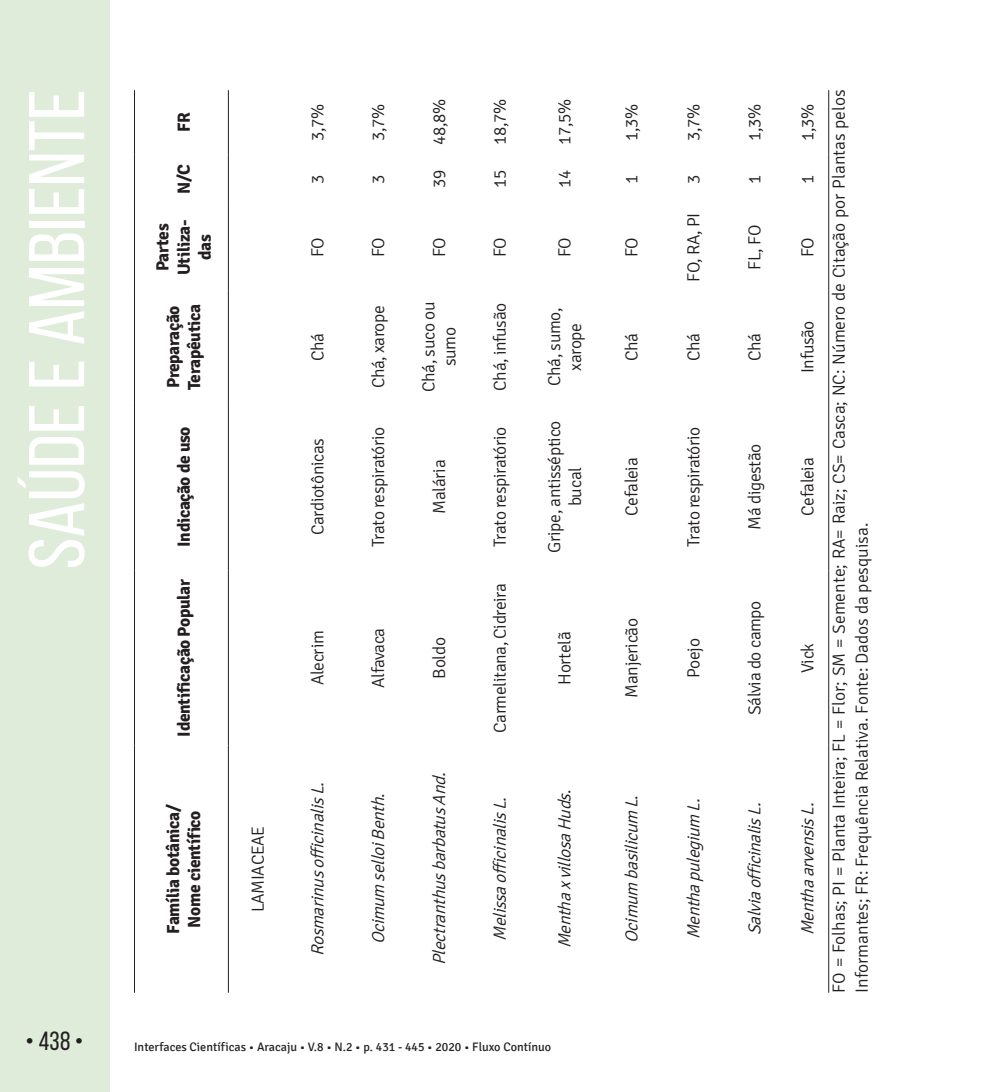
<style>
.page{position:relative;width:993px;height:1092px;background:#fff}
.page>*{position:absolute;margin:0;border:0;box-sizing:border-box;transform-origin:0 0}
.t1{font:78.75px "Bebas Neue";color:#fff;scale:1.09 1}
.t2{font:26.25px "Bebas Neue";color:#231f20}
.t3{font:300 17.5px/21px "Signika";letter-spacing:-.02em;color:#231f20;text-align:center}
.t4{font:italic 300 17.5px "Signika";color:#231f20}
.t5{font:300 17.5px/31.3px "Signika";color:#231f20}
.t6{font:700 17.5px/21px "Signika";letter-spacing:-.02em;color:#231f20;text-align:center}
.t7{font:12.25px "Signika";color:#231f20}
.s1{font-style:normal}
</style>
<div class="page">
<div style="left:0;top:0;width:109px;height:1091px;background:#deecd9"></div>
<hr style="left:828px;top:745px;width:1px;height:247px;background:#231f20">
<hr style="left:828px;top:570px;width:1px;height:175px;background:#231f20">
<hr style="left:828px;top:403px;width:1px;height:167px;background:#231f20">
<hr style="left:828px;top:291px;width:1px;height:112px;background:#231f20">
<hr style="left:828px;top:204px;width:1px;height:87px;background:#231f20">
<hr style="left:828px;top:154px;width:1px;height:50px;background:#231f20">
<hr style="left:828px;top:90px;width:1px;height:64px;background:#231f20">
<hr style="left:134px;top:745px;width:1px;height:247px;background:#231f20">
<hr style="left:134px;top:570px;width:1px;height:175px;background:#231f20">
<hr style="left:134px;top:403px;width:1px;height:167px;background:#231f20">
<hr style="left:134px;top:291px;width:1px;height:112px;background:#231f20">
<hr style="left:134px;top:204px;width:1px;height:87px;background:#231f20">
<hr style="left:134px;top:154px;width:1px;height:50px;background:#231f20">
<hr style="left:134px;top:90px;width:1px;height:64px;background:#231f20">
<hr style="left:228px;top:745px;width:1px;height:247px;background:#231f20">
<hr style="left:228px;top:570px;width:1px;height:175px;background:#231f20">
<hr style="left:228px;top:403px;width:1px;height:167px;background:#231f20">
<hr style="left:228px;top:291px;width:1px;height:112px;background:#231f20">
<hr style="left:228px;top:204px;width:1px;height:87px;background:#231f20">
<hr style="left:228px;top:154px;width:1px;height:50px;background:#231f20">
<hr style="left:228px;top:90px;width:1px;height:64px;background:#231f20">
<h1 class="t1" style="left:14px;top:569px;width:442px;rotate:-90deg">Saúde e Ambiente</h1>
<p class="t6" style="left:173px;top:132px;width:21px;rotate:-90deg">FR</p>
<p class="t6" style="left:173px;top:194px;width:31px;rotate:-90deg">N/C</p>
<p class="t6" style="left:152px;top:275px;width:57px;rotate:-90deg">Partes<br>Utiliza&shy;das</p>
<p class="t6" style="left:163px;top:389px;width:87px;text-align:left;rotate:-90deg">Preparação<br>Terapêutica</p>
<p class="t6" style="left:173px;top:546px;width:122px;rotate:-90deg">Indicação de uso</p>
<p class="t6" style="left:173px;top:736px;width:159px;rotate:-90deg">Identificação Popular</p>
<p class="t6" style="left:163px;top:933px;width:130px;rotate:-90deg">Família botânica/<br>Nome científico</p>
<p class="t3" style="left:248px;top:912px;width:88px;rotate:-90deg">LAMIACEAE</p>
<p class="t3" style="left:307px;top:141px;width:39px;rotate:-90deg">3,7%</p>
<p class="t3" style="left:307px;top:184px;width:11px;rotate:-90deg">3</p>
<p class="t3" style="left:307px;top:257px;width:22px;rotate:-90deg">FO</p>
<p class="t3" style="left:307px;top:361px;width:30px;rotate:-90deg">Chá</p>
<p class="t3" style="left:307px;top:535px;width:98px;rotate:-90deg">Cardiotônicas</p>
<p class="t3" style="left:307px;top:685px;width:56px;rotate:-90deg">Alecrim</p>
<p class="t4" style="left:308px;top:955px;width:180px;rotate:-90deg">RosmarinusofficinalisL.</p>
<p class="t3" style="left:368px;top:141px;width:39px;rotate:-90deg">3,7%</p>
<p class="t3" style="left:368px;top:184px;width:11px;rotate:-90deg">3</p>
<p class="t3" style="left:368px;top:257px;width:22px;rotate:-90deg">FO</p>
<p class="t3" style="left:368px;top:388px;width:85px;rotate:-90deg">Chá, xarope</p>
<p class="t3" style="left:368px;top:547px;width:122px;rotate:-90deg">Trato respiratório</p>
<p class="t3" style="left:368px;top:688px;width:62px;rotate:-90deg">Alfavaca</p>
<p class="t3" style="left:429px;top:145px;width:47px;rotate:-90deg">48,8%</p>
<p class="t3" style="left:429px;top:188px;width:20px;rotate:-90deg">39</p>
<p class="t3" style="left:429px;top:257px;width:22px;rotate:-90deg">FO</p>
<p class="t3" style="left:418px;top:392px;width:92px;rotate:-90deg">Chá, suco ou sumo</p>
<p class="t3" style="left:429px;top:513px;width:56px;rotate:-90deg">Malária</p>
<p class="t3" style="left:429px;top:678px;width:43px;rotate:-90deg">Boldo</p>
<p class="t4" style="left:369px;top:944px;width:153px;rotate:-90deg">Ocimum selloiBenth<span class="s1">.</span></p>
<p class="t4" style="left:429px;top:964px;width:199px;rotate:-90deg">PlectranthusbarbatusAnd.</p>
<p class="t3" style="left:489px;top:145px;width:47px;rotate:-90deg">18,7%</p>
<p class="t3" style="left:489px;top:188px;width:20px;rotate:-90deg">15</p>
<p class="t3" style="left:489px;top:257px;width:22px;rotate:-90deg">FO</p>
<p class="t3" style="left:489px;top:390px;width:89px;rotate:-90deg">Chá, infusão</p>
<p class="t3" style="left:489px;top:547px;width:122px;rotate:-90deg">Trato respiratório</p>
<p class="t3" style="left:489px;top:732px;width:151px;rotate:-90deg">Carmelitana, Cidreira</p>
<p class="t4" style="left:490px;top:940px;width:150px;rotate:-90deg">MelissaofficinalisL.</p>
<p class="t3" style="left:554px;top:145px;width:47px;rotate:-90deg">17,5%</p>
<p class="t3" style="left:554px;top:188px;width:20px;rotate:-90deg">14</p>
<p class="t3" style="left:554px;top:257px;width:22px;rotate:-90deg">FO</p>
<p class="t3" style="left:543px;top:386px;width:80px;rotate:-90deg">Chá, sumo, xarope</p>
<p class="t3" style="left:543px;top:552px;width:134px;rotate:-90deg">Gripe, antisséptico bucal</p>
<p class="t3" style="left:554px;top:684px;width:55px;rotate:-90deg">Hortelã</p>
<p class="t4" style="left:555px;top:948px;width:161px;rotate:-90deg">MenthaxvillosaHuds<span class="s1">.</span></p>
<h2 class="t2" style="left:26px;top:1026px;width:59px">• 438 •</h2>
<p class="t7" style="left:134px;top:1040px;width:418px">Interfaces Científicas • Aracaju • V.8 • N.2 • p. 431 - 445 • 2020 • Fluxo Contínuo</p>
<p class="t3" style="left:621px;top:141px;width:39px;rotate:-90deg">1,3%</p>
<p class="t3" style="left:621px;top:184px;width:11px;rotate:-90deg">1</p>
<p class="t3" style="left:621px;top:257px;width:22px;rotate:-90deg">FO</p>
<p class="t3" style="left:621px;top:361px;width:30px;rotate:-90deg">Chá</p>
<p class="t3" style="left:621px;top:515px;width:60px;rotate:-90deg">Cefaleia</p>
<p class="t3" style="left:621px;top:697px;width:81px;rotate:-90deg">Manjericão</p>
<p class="t4" style="left:622px;top:942px;width:150px;rotate:-90deg">Ocimum basilicum L<span class="s1">.</span></p>
<p class="t3" style="left:683px;top:141px;width:39px;rotate:-90deg">3,7%</p>
<p class="t3" style="left:683px;top:184px;width:11px;rotate:-90deg">3</p>
<p class="t3" style="left:683px;top:282px;width:70px;rotate:-90deg">FO, RA, PI</p>
<p class="t3" style="left:683px;top:361px;width:30px;rotate:-90deg">Chá</p>
<p class="t3" style="left:683px;top:547px;width:122px;rotate:-90deg">Trato respiratório</p>
<p class="t3" style="left:683px;top:677px;width:41px;rotate:-90deg">Poejo</p>
<p class="t4" style="left:684px;top:939px;width:148px;rotate:-90deg">Menthapulegium L.</p>
<p class="t3" style="left:744px;top:141px;width:39px;rotate:-90deg">1,3%</p>
<p class="t3" style="left:744px;top:184px;width:11px;rotate:-90deg">1</p>
<p class="t3" style="left:744px;top:270px;width:46px;rotate:-90deg">FL, FO</p>
<p class="t3" style="left:744px;top:361px;width:30px;rotate:-90deg">Chá</p>
<p class="t3" style="left:744px;top:529px;width:87px;rotate:-90deg">Má digestão</p>
<p class="t3" style="left:744px;top:715px;width:116px;rotate:-90deg">Sálvia do campo</p>
<p class="t4" style="left:744px;top:935px;width:139px;rotate:-90deg">SalviaofficinalisL.</p>
<p class="t5" style="left:792px;top:992px;width:904px;text-indent:851px;rotate:-90deg">1,3%<br>FO = Folhas; PI = Planta Inteira; FL = Flor; SM = Semente; RA= Raiz; CS= Casca; NC: Número de Citação por Plantas pelos</p>
<p class="t3" style="left:797px;top:184px;width:11px;rotate:-90deg">1</p>
<p class="t3" style="left:797px;top:257px;width:22px;rotate:-90deg">FO</p>
<p class="t3" style="left:797px;top:373px;width:54px;rotate:-90deg">Infusão</p>
<p class="t3" style="left:797px;top:515px;width:60px;rotate:-90deg">Cefaleia</p>
<p class="t5" style="left:846px;top:992px;width:471px;rotate:-90deg">Informantes; FR: Frequência Relativa. Fonte: Dados da pesquisa.</p>
<p class="t3" style="left:797px;top:673px;width:31px;rotate:-90deg">Vick</p>
<p class="t4" style="left:797px;top:935px;width:139px;rotate:-90deg">MenthaarvensisL.</p>
</div>
